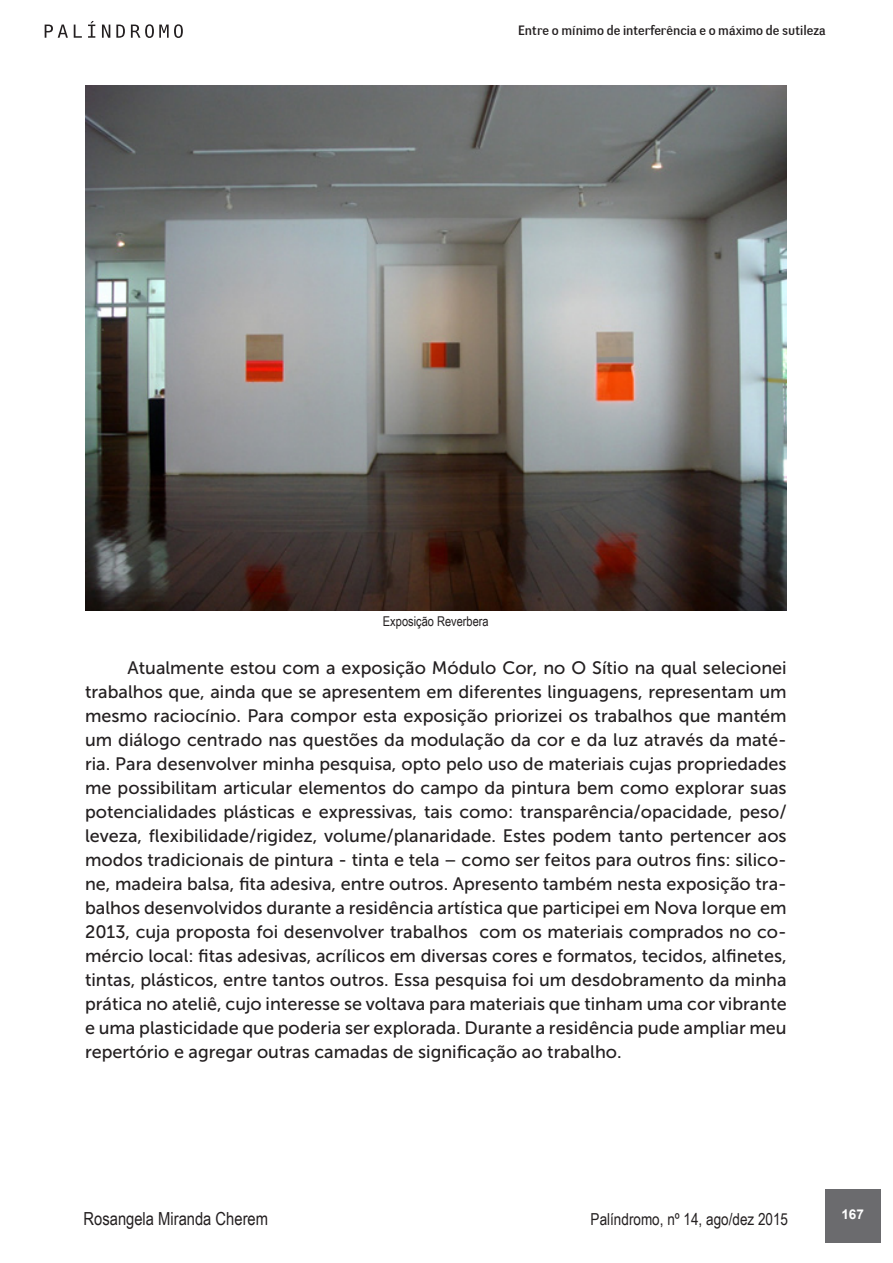
<style>
.page{position:relative;width:893px;height:1263px;background:#fff}
.page>*{position:absolute;margin:0;border:0;box-sizing:border-box;transform-origin:0 0}
.Corpo{font:18px/24px "Museo Sans 500";color:#231f20;text-align:justify}
.t1{font:18px "Arial Narrow";color:#231f20}
.t2{font:16.5px "Arial Narrow";color:#231f20}
.t3{font:13.5px "Negotiate Free";color:#231f20}
.legenda{font:13.5px "Arial Narrow";color:#231f20}
.t4{font:700 13.5px "Arial";color:#fff}
</style>
<div class="page">
<div style="left:825px;top:1189px;width:55px;height:53px;background:#6b6b6e"></div>
<svg style="left:45px;top:25px;width:23px;height:13px"></svg>
<svg style="left:74px;top:25px;width:8px;height:13px"></svg>
<svg style="left:88px;top:21px;width:7px;height:17px"></svg>
<svg style="left:102px;top:25px;width:8px;height:13px"></svg>
<svg style="left:116px;top:25px;width:9px;height:13px"></svg>
<svg style="left:131px;top:24px;width:52px;height:14px"></svg>
<img style="left:86px;top:86px;width:701px;height:525px">
<p class="t3" style="left:518px;top:22px;width:309px">Entre o mínimo de interferência e o máximo de sutileza</p>
<p class="legenda" style="left:383px;top:611px;width:107px">Exposição Reverbera</p>
<p class="Corpo" style="left:85px;top:656px;width:703px;text-indent:43px">Atualmente estou com a exposição Módulo Cor, no O Sítio na qual selecionei trabalhos que, ainda que se apresentem em diferentes linguagens, representam um mesmo raciocínio. Para compor esta exposição priorizei os trabalhos que mantém um diálogo centrado nas questões da modulação da cor e da luz através da maté&shy;ria. Para desenvolver minha pesquisa, opto pelo uso de materiais cujas propriedades me possibilitam articular elementos do campo da pintura bem como explorar suas potencialidades plásticas e expressivas, tais como: transparência/opacidade, peso/ leveza, flexibilidade/rigidez, volume/planaridade. Estes podem tanto pertencer aos modos tradicionais de pintura - tinta e tela – como ser feitos para outros fins: silico&shy;ne, madeira balsa, fita adesiva, entre outros. Apresento também nesta exposição tra&shy;balhos desenvolvidos durante a residência artística que participei em Nova Iorque em 2013, cuja proposta foi desenvolver trabalhos com os materiais comprados no co&shy;mércio local: fitas adesivas, acrílicos em diversas cores e formatos, tecidos, alfinetes, tintas, plásticos, entre tantos outros. Essa pesquisa foi um desdobramento da minha prática no ateliê, cujo interesse se voltava para materiais que tinham uma cor vibrante e uma plasticidade que poderia ser explorada. Durante a residência pude ampliar meu repertório e agregar outras camadas de significação ao trabalho.</p>
<p class="t1" style="left:84px;top:1205px;width:186px">Rosangela Miranda Cherem</p>
<p class="t2" style="left:591px;top:1206px;width:199px">Palíndromo, nº 14, ago/dez 2015</p>
<p class="t4" style="left:841px;top:1205px;width:24px">167</p>
</div>
